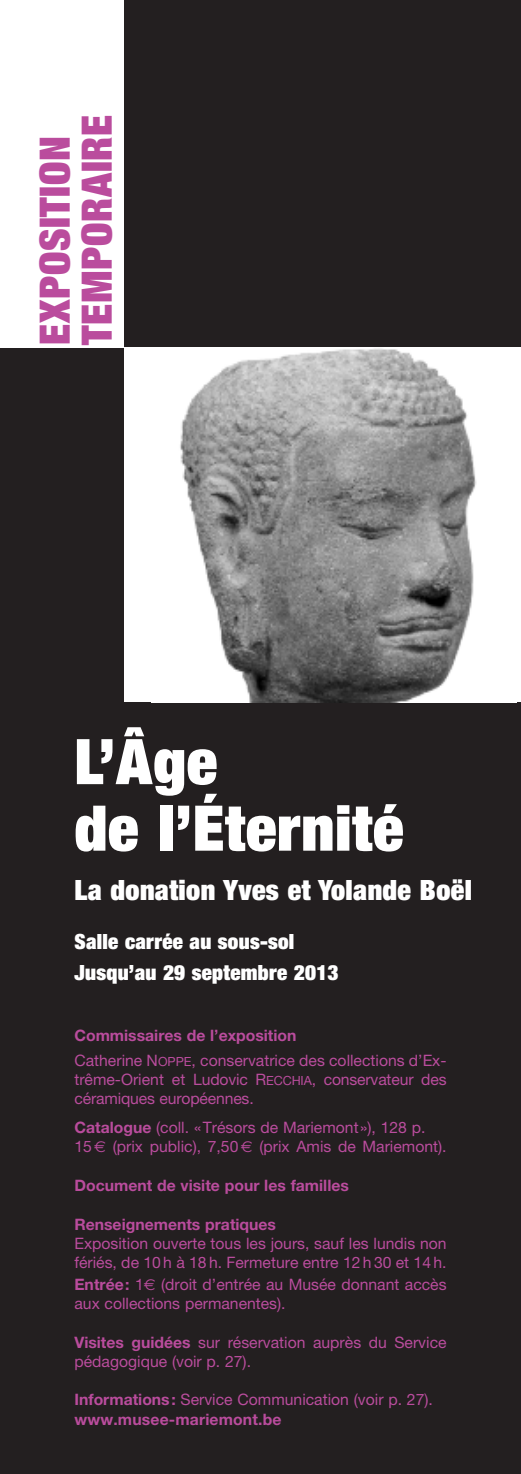
<style>
.page{position:relative;width:521px;height:1474px;background:#fff}
.page>*{position:absolute;margin:0;border:0;box-sizing:border-box;transform-origin:0 0}
.t1{font:900 expanded 63px/66.5px "Helvetica Neue";letter-spacing:.015em;color:#fff}
.t2{font:900 expanded 42px/42px "Helvetica Neue";letter-spacing:.015em;color:#ba4c9d}
.t3{font:900 expanded 28px "Helvetica Neue";letter-spacing:.015em;color:#fff}
.t4{font:900 expanded 21px/31.5px "Helvetica Neue";letter-spacing:.015em;color:#fff}
.t5{font:15.75px/19.2px "Helvetica Neue";color:#ba4c9d}
.t6{font:700 15.75px/19.2px "Helvetica Neue";color:#ba4c9d}
.s1{font-weight:700}
.s2{font-size:12.6px}
.s3{font-family:"Euro Sans"}
.s4{font-weight:400}
</style>
<div class="page">
<div style="left:0;top:0;width:521px;height:1473px;background:#231f20"></div>
<div style="left:0;top:0;width:124px;height:347px;background:#fff"></div>
<div style="left:124px;top:347px;width:397px;height:355px;background:#fff"></div>
<img style="left:180px;top:348px;width:297px;height:354px">
<h2 class="t2" style="left:37px;top:345px;width:231px;rotate:-90deg">EXPOSITION<br>TEMPORAIRE</h2>
<h1 class="t1" style="left:74px;top:734px;width:330px">L’Âge<br>de l’Éternité</h1>
<h3 class="t3" style="left:74px;top:880px;width:399px">La donation Yves et Yolande Boël</h3>
<h3 class="t4" style="left:74px;top:927px;width:266px">Salle carrée au sous-sol<br>Jusqu’au 29 septembre 2013</h3>
<p class="t5" style="left:74px;top:1025px;width:374px;line-height:24.2px"><span class="s1">Commissaires de l’exposition<br></span>Catherine N<span class="s2">OPPE</span>, conservatrice des collections d’Ex-</p>
<p class="t5" style="left:74px;top:1071px;width:374px">trême-Orient et Ludovic R<span class="s2">ECCHIA</span>, conservateur des céramiques européennes.</p>
<p class="t5" style="left:74px;top:1119px;width:374px"><span class="s1">Catalogue</span> (coll. «Trésors de Mariemont»), 128 p.<br>15<span class="s3">€</span> (prix public), 7,50<span class="s3">€</span> (prix Amis de Mariemont).</p>
<p class="t6" style="left:74px;top:1177px;width:276px">Document de visite pour les familles</p>
<p class="t6" style="left:74px;top:1215px;width:203px">Renseignements pratiques</p>
<p class="t5" style="left:74px;top:1235px;width:374px">Exposition ouverte tous les jours, sauf les lundis non fériés, de 10 h à 18 h. Fermeture entre 12 h 30 et 14 h.</p>
<p class="t5" style="left:74px;top:1275px;width:374px"><span class="s1">Entrée:</span> 1<span class="s3">€</span> (droit d’entrée au Musée donnant accès aux collections permanentes).</p>
<p class="t5" style="left:74px;top:1333px;width:374px"><span class="s1">Visites guidées</span> sur réservation auprès du Service pédagogique (voir p. 27).</p>
<p class="t6" style="left:74px;top:1391px;width:360px">Informations: <span class="s4">Service Communication (voir p. 27). </span>www.musee-mariemont.be</p>
</div>
